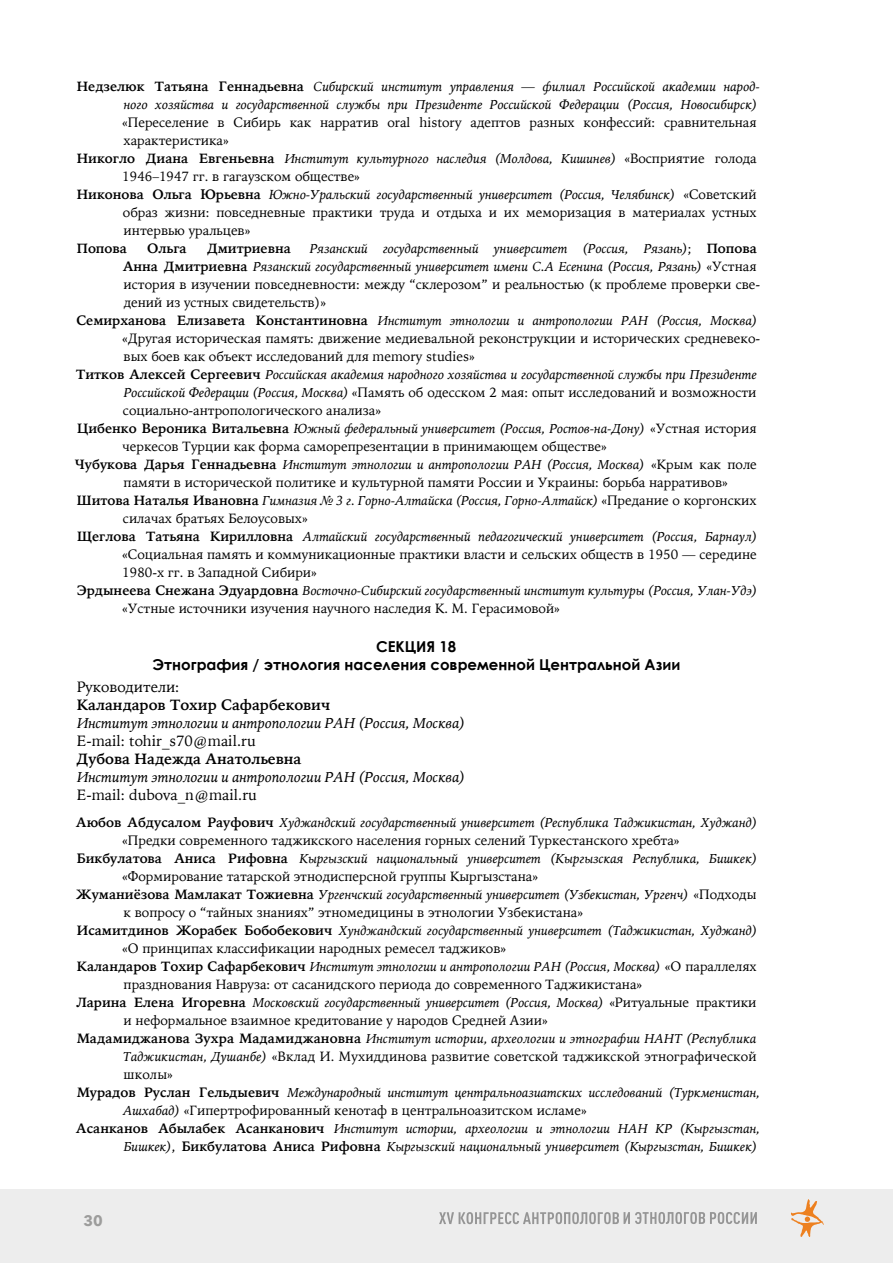
<style>
.page{position:relative;width:893px;height:1263px;background:#fff}
.page>*{position:absolute;margin:0;border:0;box-sizing:border-box;transform-origin:0 0}
.main_text_copy{font:italic 15px "Iowan Old Style";color:#000}
.sub-title_2{font:700 15px "Century Gothic";color:#000}
.main_text_copy-2{font:15px "Iowan Old Style";color:#000}
.main_text_copy-3{font:700 15px "Iowan Old Style";color:#000}
.t1{font:700 15px "Avenir Next";color:#9d9d9c}
.main_text{font:13.5px/18px "Iowan Old Style";color:#000}
.main_text-2{font:italic 13.5px/18px "Iowan Old Style";color:#000}
.main_text-3{font:700 13.5px "Iowan Old Style";color:#000}
.s1{font-weight:700;font-style:normal}
.s2{font-style:normal}
.s3{font-weight:700}
.s4{font-style:italic}
.s5{font-family:"Times New Roman"}
</style>
<div class="page">
<div style="left:0;top:1190px;width:893px;height:73px;background:#ededed"></div>
<svg style="left:791px;top:1199px;width:33px;height:38px"></svg>
<svg style="left:439px;top:1212px;width:318px;height:12px"></svg>
<p class="main_text-2" style="left:122px;top:76px;width:639px;text-indent:-45px"><span class="s1">Недзелюк Татьяна Геннадьевна</span> Сибирский институт управления — филиал Российской академии народ&shy;ного хозяйства и государственной службы при Президенте Российской Федерации (Россия, Новосибирск) <span class="s2">«Переселение в Сибирь как нарратив oral history адептов разных конфессий: сравнительная характеристика»</span></p>
<p class="main_text" style="left:122px;top:148px;width:636px;text-indent:-45px"><span class="s3">Никогло Диана Евгеньевна</span> <span class="s4">Институт культурного наследия (Молдова, Кишинев)</span> «Восприятие голода<br>1946–1947 гг. в гагаузском обществе»</p>
<p class="main_text" style="left:123px;top:184px;width:635px;text-align:justify;text-indent:-46px"><span class="s3">Никонова Ольга Юрьевна</span> <span class="s4">Южно-Уральский государственный университет (Россия, Челябинск)</span> «Советский образ жизни: повседневные практики труда и отдыха и их меморизация в материалах устных интервью уральцев»</p>
<p class="main_text-3" style="left:77px;top:235px;width:52px">Попова</p>
<p class="main_text-3" style="left:147px;top:235px;width:41px">Ольга</p>
<p class="main_text-3" style="left:207px;top:235px;width:85px">Дмитриевна</p>
<p class="main_text" style="left:123px;top:238px;width:639px;text-indent:187px"><span class="s4">Рязанский государственный университет (Россия, Рязань)</span>; <span class="s3">Попова Анна Дмитриевна</span> <span class="s4">Рязанский государственный университет имени С.А Есенина (Россия, Рязань)</span> «Устная история в изучении повседневности: между “склерозом” и реальностью (к проблеме проверки све&shy;дений из устных свидетельств)»</p>
<p class="main_text" style="left:122px;top:310px;width:639px;text-indent:-46px"><span class="s3">Семирханова Елизавета Константиновна</span> <span class="s4">Институт этнологии и антропологии РАН (Россия, Москва) </span>«Другая историческая память: движение медиевальной реконструкции и исторических средневеко&shy;вых боев как объект исследований для memory studies»</p>
<p class="main_text-2" style="left:123px;top:364px;width:635px;text-align:justify;text-indent:-47px"><span class="s1">Титков Алексей Сергеевич</span> Российская академия народного хозяйства и государственной службы при Президенте Российской Федерации (Россия, Москва) <span class="s2">«Память об одесском 2 мая: опыт исследований и возможности социально-антропологического анализа»</span></p>
<p class="main_text" style="left:123px;top:418px;width:635px;text-indent:-46px"><span class="s3">Цибенко Вероника Витальевна</span> <span class="s4">Южный федеральный университет (Россия, Ростов-на-Дону)</span> «Устная история черкесов Турции как форма саморепрезентации в принимающем обществе»</p>
<p class="main_text" style="left:124px;top:454px;width:635px;text-indent:-49px"><span class="s3">Чубукова Дарья Геннадьевна</span> <span class="s4">Институт этнологии и антропологии РАН (Россия, Москва)</span> «Крым как поле памяти в исторической политике и культурной памяти России и Украины: борьба нарративов»</p>
<p class="main_text-2" style="left:123px;top:490px;width:635px;text-indent:-46px"><span class="s1">Шитова Наталья Ивановна</span> Гимназия <span class="s5">№</span> 3 г. Горно-Алтайска (Россия, Горно-Алтайск) <span class="s2">«Предание о коргонских силачах братьях Белоусовых»</span></p>
<p class="main_text" style="left:122px;top:526px;width:637px;text-align:justify;text-indent:-45px"><span class="s3">Щеглова Татьяна Кирилловна</span> <span class="s4">Алтайский государственный педагогический университет (Россия, Барнаул) </span>«Социальная память и коммуникационные практики власти и сельских обществ в 1950 — середине 1980-х гг. в Западной Сибири»</p>
<p class="main_text-2" style="left:122px;top:580px;width:637px;text-indent:-45px"><span class="s1">Эрдынеева Снежана Эдуардовна</span> Восточно-Сибирский государственный институт культуры (Россия, Улан-Удэ) <span class="s2">«Устные источники изучения научного наследия К. М. Герасимовой»</span></p>
<p class="sub-title_2" style="left:376px;top:635px;width:82px">СЕКЦИЯ 18</p>
<p class="sub-title_2" style="left:152px;top:653px;width:530px">Этнография / этнология населения современной Центральной Азии</p>
<p class="main_text_copy-2" style="left:77px;top:673px;width:104px">Руководители:</p>
<p class="main_text_copy-3" style="left:77px;top:691px;width:255px">Каландаров Тохир Сафарбекович</p>
<p class="main_text_copy" style="left:77px;top:710px;width:390px">Институт этнологии и антропологии РАН (Россия, Москва)</p>
<p class="main_text_copy-2" style="left:77px;top:727px;width:181px">E-mail: tohir_s70@mail.ru</p>
<p class="main_text_copy-3" style="left:77px;top:745px;width:226px">Дубова Надежда Анатольевна</p>
<p class="main_text_copy" style="left:77px;top:764px;width:390px">Институт этнологии и антропологии РАН (Россия, Москва)</p>
<p class="main_text_copy-2" style="left:77px;top:781px;width:182px">E-mail: dubova_n@mail.ru</p>
<p class="main_text" style="left:122px;top:812px;width:637px;text-indent:-46px"><span class="s3">Аюбов Абдусалом Рауфович</span> <span class="s4">Худжандский государственный университет (Республика Таджикистан, Худжанд) </span>«Предки современного таджикского населения горных селений Туркестанского хребта»</p>
<p class="main_text-2" style="left:122px;top:848px;width:637px;text-indent:-45px"><span class="s1">Бикбулатова Аниса Рифовна</span> Кыргызский национальный университет (Кыргызская Республика, Бишкек) <span class="s2">«Формирование татарской этнодисперсной группы Кыргызстана»</span></p>
<p class="main_text" style="left:124px;top:884px;width:634px;text-indent:-47px"><span class="s3">Жуманиёзова Мамлакат Тожиевна</span> <span class="s4">Ургенчский государственный университет (Узбекистан, Ургенч)</span> «Подходы к вопросу о “тайных знаниях” этномедицины в этнологии Узбекистана»</p>
<p class="main_text-2" style="left:122px;top:920px;width:637px;text-indent:-45px"><span class="s1">Исамитдинов Жорабек Бобобекович</span> Хунджандский государственный университет (Таджикистан, Худжанд) <span class="s2">«О принципах классификации народных ремесел таджиков»</span></p>
<p class="main_text" style="left:124px;top:956px;width:635px;text-indent:-47px"><span class="s3">Каландаров Тохир Сафарбекович</span> <span class="s4">Институт этнологии и антропологии РАН (Россия, Москва)</span> «О параллелях празднования Навруза: от сасанидского периода до современного Таджикистана»</p>
<p class="main_text" style="left:124px;top:992px;width:634px;text-indent:-47px"><span class="s3">Ларина Елена Игоревна</span> <span class="s4">Московский государственный университет (Россия, Москва)</span> «Ритуальные практики и неформальное взаимное кредитование у народов Средней Азии»</p>
<p class="main_text-2" style="left:123px;top:1028px;width:635px;text-align:justify;text-indent:-46px"><span class="s1">Мадамиджанова Зухра Мадамиджановна</span> Институт истории, археологии и этнографии НАНТ (Республика Таджикистан, Душанбе) <span class="s2">«Вклад И. Мухиддинова развитие советской таджикской этнографической школы»</span></p>
<p class="main_text-2" style="left:123px;top:1082px;width:639px;text-indent:-46px"><span class="s1">Мурадов Руслан Гельдыевич</span> Международный институт центральноазиатских исследований (Туркменистан,<br>Ашхабад) <span class="s2">«Гипертрофированный кенотаф в центральноазитском исламе»</span></p>
<p class="main_text-2" style="left:76px;top:1118px;width:685px;text-align:right"><span class="s1">Асанканов Абылабек Асанканович</span> Институт истории, археологии и этнологии НАН КР (Кыргызстан,<br>Бишкек)<span class="s2">,</span> <span class="s1">Бикбулатова Аниса Рифовна</span> Кыргызский национальный университет (Кыргызстан, Бишкек)</p>
<p class="t1" style="left:83px;top:1207px;width:21px">30</p>
</div>
